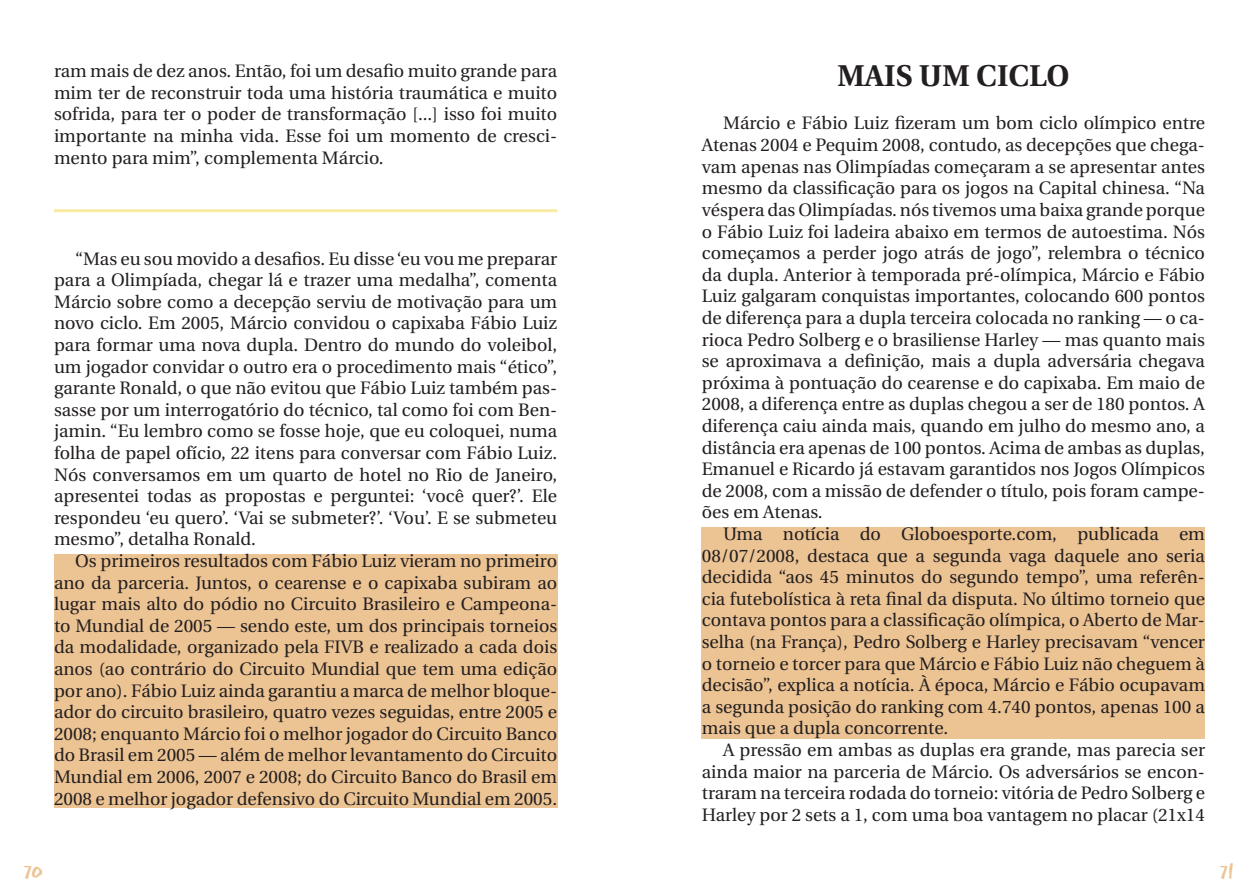
<style>
.page{position:relative;width:1259px;height:893px;background:#fff}
.page>*{position:absolute;margin:0;border:0;box-sizing:border-box;transform-origin:0 0}
.Título_2{font:700 30px "Heuristica";color:#231f20}
.Estilo_de_parágrafo{font:18px/21.6px "Heuristica";color:#231f20;text-align:justify}
.t1{font:16.5px "Eraser";color:#ecc393}
</style>
<div class="page">
<div style="left:702px;top:528px;width:503px;height:211px;background:#ecc393"></div>
<div style="left:54px;top:555px;width:503px;height:253px;background:#ecc393"></div>
<hr style="left:54px;top:209px;width:503px;height:3px;background:#f7eba2">
<p class="Estilo_de_parágrafo" style="left:54px;top:61px;width:505px">ram mais de dez anos. Então, foi um desafio muito grande para mim ter de reconstruir toda uma história traumática e muito sofrida, para ter o poder de transformação [...] isso foi muito importante na minha vida. Esse foi um momento de cresci&shy;mento para mim”, complementa Márcio.</p>
<p class="Estilo_de_parágrafo" style="left:54px;top:248px;width:505px;text-indent:21px">“Mas eu sou movido a desafios. Eu disse ‘eu vou me preparar para a Olimpíada, chegar lá e trazer uma medalha”, comenta Márcio sobre como a decepção serviu de motivação para um novo ciclo. Em 2005, Márcio convidou o capixaba Fábio Luiz para formar uma nova dupla. Dentro do mundo do voleibol, um jogador convidar o outro era o procedimento mais “ético”, garante Ronald, o que não evitou que Fábio Luiz também pas&shy;sasse por um interrogatório do técnico, tal como foi com Ben&shy;jamin. “Eu lembro como se fosse hoje, que eu coloquei, numa folha de papel ofício, 22 itens para conversar com Fábio Luiz.<br>Nós conversamos em um quarto de hotel no Rio de Janeiro, apresentei todas as propostas e perguntei: ‘você quer?’. Ele respondeu ‘eu quero’. ‘Vai se submeter?’. ‘Vou’. E se submeteu mesmo”, detalha Ronald.</p>
<p class="Estilo_de_parágrafo" style="left:54px;top:550px;width:505px;text-indent:21px">Os primeiros resultados com Fábio Luiz vieram no primeiro ano da parceria. Juntos, o cearense e o capixaba subiram ao lugar mais alto do pódio no Circuito Brasileiro e Campeona&shy;to Mundial de 2005 — sendo este, um dos principais torneios da modalidade, organizado pela FIVB e realizado a cada dois anos (ao contrário do Circuito Mundial que tem uma edição por ano). Fábio Luiz ainda garantiu a marca de melhor bloque&shy;ador do circuito brasileiro, quatro vezes seguidas, entre 2005 e 2008; enquanto Márcio foi o melhor jogador do Circuito Banco do Brasil em 2005 — além de melhor levantamento do Circuito Mundial em 2006, 2007 e 2008; do Circuito Banco do Brasil em 2008 e melhor jogador defensivo do Circuito Mundial em 2005.</p>
<p class="Título_2" style="left:837px;top:52px;width:234px">MAIS UM CICLO</p>
<p class="Estilo_de_parágrafo" style="left:702px;top:113px;width:505px;text-indent:21px">Márcio e Fábio Luiz fizeram um bom ciclo olímpico entre Atenas 2004 e Pequim 2008, contudo, as decepções que chega&shy;vam apenas nas Olimpíadas começaram a se apresentar antes mesmo da classificação para os jogos na Capital chinesa. “Na véspera das Olimpíadas. nós tivemos uma baixa grande porque o Fábio Luiz foi ladeira abaixo em termos de autoestima. Nós começamos a perder jogo atrás de jogo”, relembra o técnico da dupla. Anterior à temporada pré-olímpica, Márcio e Fábio Luiz galgaram conquistas importantes, colocando 600 pontos de diferença para a dupla terceira colocada no ranking — o ca&shy;rioca Pedro Solberg e o brasiliense Harley — mas quanto mais se aproximava a definição, mais a dupla adversária chegava próxima à pontuação do cearense e do capixaba. Em maio de 2008, a diferença entre as duplas chegou a ser de 180 pontos. A diferença caiu ainda mais, quando em julho do mesmo ano, a distância era apenas de 100 pontos. Acima de ambas as duplas, Emanuel e Ricardo já estavam garantidos nos Jogos Olímpicos de 2008, com a missão de defender o título, pois foram campe&shy;ões em Atenas.</p>
<p class="Estilo_de_parágrafo" style="left:702px;top:523px;width:505px;text-indent:21px">Uma notícia do Globoesporte.com, publicada em 08/07/2008, destaca que a segunda vaga daquele ano seria decidida “aos 45 minutos do segundo tempo”, uma referên&shy;cia futebolística à reta final da disputa. No último torneio que contava pontos para a classificação olímpica, o Aberto de Mar&shy;selha (na França), Pedro Solberg e Harley precisavam “vencer o torneio e torcer para que Márcio e Fábio Luiz não cheguem à decisão”, explica a notícia. À época, Márcio e Fábio ocupavam a segunda posição do ranking com 4.740 pontos, apenas 100 a mais que a dupla concorrente.</p>
<p class="Estilo_de_parágrafo" style="left:702px;top:739px;width:505px;text-indent:21px">A pressão em ambas as duplas era grande, mas parecia ser ainda maior na parceria de Márcio. Os adversários se encon&shy;traram na terceira rodada do torneio: vitória de Pedro Solberg e Harley por 2 sets a 1, com uma boa vantagem no placar (21x14</p>
<p class="t1" style="left:23px;top:863px;width:21px">70</p>
<p class="t1" style="left:1219px;top:863px;width:15px">71</p>
</div>
